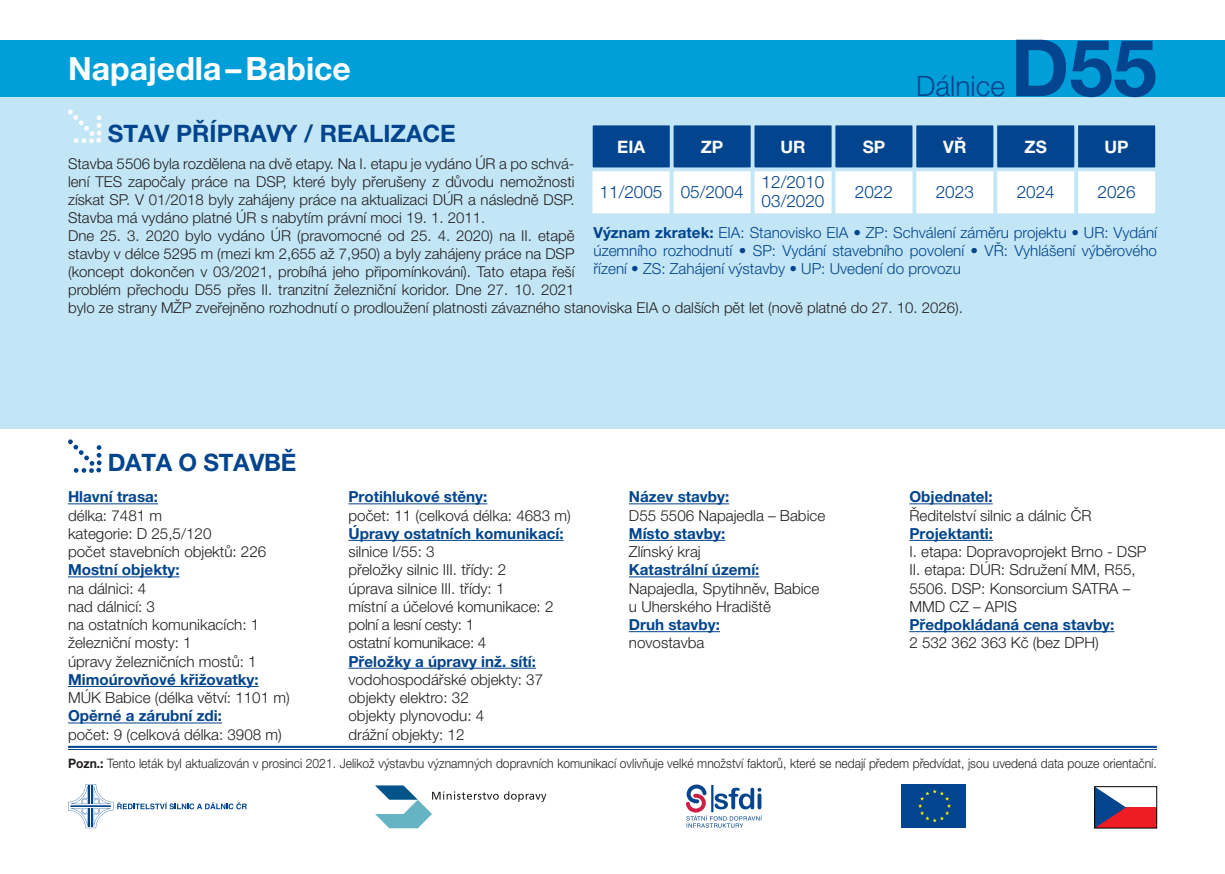
<style>
.page{position:relative;width:1225px;height:874px;background:#fff}
.page>*{position:absolute;margin:0;border:0;box-sizing:border-box;transform-origin:0 0}
.t1{font:700 78.8px "Helvetica Neue LT Pro";color:#02448d}
.t2{font:700 32px "Helvetica Neue LT Pro";color:#fff}
.t3{font:300 28.2px "Helvetica Neue LT Pro";color:#02448d}
.t4{font:700 24px "Helvetica Neue LT Pro";color:#02448d}
.t5{font:300 17.2px "Helvetica Neue LT Pro";color:#02448d}
.t6{font:700 17.2px "Helvetica Neue LT Pro";color:#fff}
.t7{font:300 15.2px/18.2px "Helvetica Neue LT Pro";color:#231f20}
.t8{font:700 15.2px "Helvetica Neue LT Pro";color:#02448d}
.t9{font:300 15.2px/18.2px "Helvetica Neue LT Pro";color:#02448d;text-align:justify}
.t10{font:300 15.2px "Helvetica Neue LT Pro";letter-spacing:-.02em;color:#231f20}
.t11{font:300 15px/18px "Helvetica Neue LT Pro";color:#231f20;text-align:justify}
.t12{font:300 13px "Helvetica Neue LT Pro";color:#231f20;scale:.93 1}
.s1{font-weight:700}
</style>
<div class="page">
<div style="left:0;top:92px;width:1225px;height:336px;background:#c3e6f6"></div>
<svg style="left:68px;top:110px;width:34px;height:33px"></svg>
<div style="left:1077px;top:124px;width:79px;height:44px;background:#02448d"></div>
<div style="left:1076px;top:123px;width:81px;height:46px;border:2px solid #c3e6f6"></div>
<div style="left:915px;top:124px;width:79px;height:44px;background:#02448d"></div>
<div style="left:914px;top:123px;width:81px;height:46px;border:2px solid #c3e6f6"></div>
<div style="left:753px;top:124px;width:79px;height:44px;background:#02448d"></div>
<div style="left:752px;top:123px;width:81px;height:46px;border:2px solid #c3e6f6"></div>
<div style="left:996px;top:124px;width:79px;height:44px;background:#02448d"></div>
<div style="left:995px;top:123px;width:81px;height:46px;border:2px solid #c3e6f6"></div>
<div style="left:834px;top:124px;width:79px;height:44px;background:#02448d"></div>
<div style="left:833px;top:123px;width:81px;height:46px;border:2px solid #c3e6f6"></div>
<div style="left:672px;top:124px;width:79px;height:44px;background:#02448d"></div>
<div style="left:671px;top:123px;width:81px;height:46px;border:2px solid #c3e6f6"></div>
<div style="left:592px;top:124px;width:79px;height:44px;background:#02448d"></div>
<div style="left:591px;top:123px;width:80px;height:46px;border:2px solid #c3e6f6"></div>
<div style="left:1077px;top:170px;width:79px;height:44px;background:#fff"></div>
<div style="left:1076px;top:169px;width:81px;height:46px;border:2px solid #c3e6f6"></div>
<div style="left:915px;top:170px;width:79px;height:44px;background:#fff"></div>
<div style="left:914px;top:169px;width:81px;height:46px;border:2px solid #c3e6f6"></div>
<div style="left:753px;top:170px;width:79px;height:44px;background:#fff"></div>
<div style="left:752px;top:169px;width:81px;height:46px;border:2px solid #c3e6f6"></div>
<div style="left:996px;top:170px;width:79px;height:44px;background:#fff"></div>
<div style="left:995px;top:169px;width:81px;height:46px;border:2px solid #c3e6f6"></div>
<div style="left:834px;top:170px;width:79px;height:44px;background:#fff"></div>
<div style="left:833px;top:169px;width:81px;height:46px;border:2px solid #c3e6f6"></div>
<div style="left:672px;top:170px;width:79px;height:44px;background:#fff"></div>
<div style="left:671px;top:169px;width:81px;height:46px;border:2px solid #c3e6f6"></div>
<div style="left:591px;top:170px;width:79px;height:44px;background:#fff"></div>
<div style="left:590px;top:169px;width:81px;height:46px;border:2px solid #c3e6f6"></div>
<hr style="left:68px;top:503px;width:90px;height:1px;background:#02448d">
<hr style="left:68px;top:576px;width:111px;height:1px;background:#02448d">
<hr style="left:68px;top:685px;width:191px;height:1px;background:#02448d">
<hr style="left:68px;top:722px;width:154px;height:1px;background:#02448d">
<hr style="left:348px;top:503px;width:139px;height:1px;background:#02448d">
<hr style="left:348px;top:539px;width:215px;height:1px;background:#02448d">
<hr style="left:348px;top:667px;width:188px;height:1px;background:#02448d">
<hr style="left:629px;top:503px;width:100px;height:1px;background:#02448d">
<hr style="left:629px;top:539px;width:96px;height:1px;background:#02448d">
<hr style="left:629px;top:576px;width:130px;height:1px;background:#02448d">
<hr style="left:629px;top:631px;width:91px;height:1px;background:#02448d">
<hr style="left:909px;top:503px;width:83px;height:1px;background:#02448d">
<hr style="left:909px;top:539px;width:84px;height:1px;background:#02448d">
<hr style="left:909px;top:631px;width:205px;height:1px;background:#02448d">
<div style="left:0;top:40px;width:1225px;height:56px;background:#009fda"></div>
<svg style="left:68px;top:439px;width:34px;height:33px"></svg>
<hr style="left:68px;top:745px;width:1089px;height:2px;background:#02448d">
<hr style="left:68px;top:748px;width:1089px;height:1px;background:#02448d">
<div style="left:901px;top:784px;width:65px;height:43px;background:#02448d"></div>
<svg style="left:918px;top:789px;width:33px;height:32px"></svg>
<div style="left:1094px;top:807px;width:62px;height:20px;background:#ee1d23"></div>
<svg style="left:1096px;top:788px;width:30px;height:37px"></svg>
<div style="left:1094px;top:786px;width:63px;height:41px;border:1px solid #000"></div>
<svg style="left:68px;top:784px;width:179px;height:43px"></svg>
<svg style="left:686px;top:784px;width:76px;height:43px"></svg>
<svg style="left:375px;top:785px;width:171px;height:42px"></svg>
<p class="t2" style="left:68px;top:48px;width:284px">Napajedla–Babice</p>
<p class="t3" style="left:916px;top:69px;width:90px">Dálnice</p>
<p class="t1" style="left:1010px;top:19px;width:148px">D55</p>
<p class="t4" style="left:108px;top:119px;width:350px">STAV PŘÍPRAVY / REALIZACE</p>
<p class="t6" style="left:617px;top:136px;width:29px">EIA</p>
<p class="t6" style="left:701px;top:136px;width:24px">ZP</p>
<p class="t6" style="left:780px;top:136px;width:27px">UR</p>
<p class="t6" style="left:862px;top:136px;width:24px">SP</p>
<p class="t6" style="left:943px;top:136px;width:25px">VŘ</p>
<p class="t6" style="left:1024px;top:136px;width:24px">ZS</p>
<p class="t6" style="left:1104px;top:136px;width:26px">UP</p>
<p class="t5" style="left:935px;top:182px;width:40px">2023</p>
<p class="t5" style="left:1097px;top:182px;width:40px">2026</p>
<p class="t11" style="left:68px;top:154px;width:508px">Stavba 5506 byla rozdělena na dvě etapy. Na I. etapu je vydáno ÚR a po schvá&shy;lení TES započaly práce na DSP, které byly přerušeny z důvodu nemožnosti získat SP. V 01/2018 byly zahájeny práce na aktualizaci DÚR a následně DSP.<br>Stavba má vydáno platné ÚR s nabytím právní moci 19. 1. 2011.</p>
<p class="t11" style="left:68px;top:226px;width:896px;text-align:left">Dne 25. 3. 2020 bylo vydáno ÚR (pravomocné od 25. 4. 2020) na II. etapě<br>stavby v délce 5295 m (mezi km 2,655 až 7,950) a byly zahájeny práce na DSP<br>(koncept dokončen v 03/2021, probíhá jeho připomínkování). Tato etapa řeší<br>problém přechodu D55 přes II. tranzitní železniční koridor. Dne 27. 10. 2021<br>bylo ze strany MŽP zveřejněno rozhodnutí o prodloužení platnosti závazného stanoviska EIA o dalších pět let (nově platné do 27. 10. 2026).</p>
<p class="t5" style="left:761px;top:171px;width:64px">12/2010</p>
<p class="t5" style="left:761px;top:190px;width:64px">03/2020</p>
<p class="t5" style="left:599px;top:182px;width:64px">11/2005</p>
<p class="t5" style="left:680px;top:182px;width:64px">05/2004</p>
<p class="t5" style="left:855px;top:182px;width:40px">2022</p>
<p class="t5" style="left:1016px;top:182px;width:40px">2024</p>
<p class="t9" style="left:593px;top:223px;width:565px"><span class="s1">Význam zkratek:</span> EIA: Stanovisko EIA • ZP: Schválení záměru projektu • UR: Vydání územního rozhodnutí • SP: Vydání stavebního povolení • VŘ: Vyhlášení výběrového řízení • ZS: Zahájení výstavby • UP: Uvedení do provozu</p>
<p class="t4" style="left:108px;top:448px;width:190px">DATA O STAVBĚ</p>
<p class="t8" style="left:68px;top:487px;width:92px">Hlavní trasa:</p>
<p class="t7" style="left:68px;top:505px;width:96px">délka: 7481 m</p>
<p class="t7" style="left:68px;top:523px;width:145px">kategorie: D 25,5/120</p>
<p class="t7" style="left:68px;top:542px;width:200px">počet stavebních objektů: 226</p>
<p class="t8" style="left:68px;top:560px;width:113px">Mostní objekty:</p>
<p class="t7" style="left:68px;top:578px;width:80px">na dálnici: 4</p>
<p class="t7" style="left:68px;top:596px;width:89px">nad dálnicí: 3</p>
<p class="t7" style="left:68px;top:615px;width:193px">na ostatních komunikacích: 1</p>
<p class="t7" style="left:68px;top:633px;width:125px">železniční mosty: 1</p>
<p class="t7" style="left:68px;top:651px;width:190px">úpravy železničních mostů: 1</p>
<p class="t8" style="left:68px;top:669px;width:192px">Mimoúrovňové křižovatky:</p>
<p class="t7" style="left:68px;top:688px;width:223px">MÚK Babice (délka větví: 1101 m)</p>
<p class="t8" style="left:68px;top:706px;width:155px">Opěrné a zárubní zdi:</p>
<p class="t7" style="left:68px;top:724px;width:215px">počet: 9 (celková délka: 3908 m)</p>
<p class="t8" style="left:348px;top:487px;width:140px">Protihlukové stěny:</p>
<p class="t7" style="left:348px;top:505px;width:224px">počet: 11 (celková délka: 4683 m)</p>
<p class="t8" style="left:348px;top:523px;width:217px">Úpravy ostatních komunikací:</p>
<p class="t7" style="left:348px;top:542px;width:88px">silnice I/55: 3</p>
<p class="t7" style="left:348px;top:560px;width:159px">přeložky silnic III. třídy: 2</p>
<p class="t7" style="left:348px;top:578px;width:157px">úprava silnice III. třídy: 1</p>
<p class="t7" style="left:348px;top:596px;width:206px">místní a účelové komunikace: 2</p>
<p class="t10" style="left:348px;top:615px;width:127px">polní a lesní cesty: 1</p>
<p class="t10" style="left:348px;top:633px;width:139px">ostatní komunikace: 4</p>
<p class="t8" style="left:348px;top:651px;width:189px">Přeložky a úpravy inž. sítí:</p>
<p class="t7" style="left:348px;top:669px;width:196px">vodohospodářské objekty: 37</p>
<p class="t7" style="left:348px;top:688px;width:122px">objekty elektro: 32</p>
<p class="t7" style="left:348px;top:706px;width:137px">objekty plynovodu: 4</p>
<p class="t7" style="left:348px;top:724px;width:118px">drážní objekty: 12</p>
<p class="t8" style="left:629px;top:487px;width:102px">Název stavby:</p>
<p class="t7" style="left:629px;top:505px;width:198px">D55 5506 Napajedla – Babice</p>
<p class="t8" style="left:629px;top:523px;width:98px">Místo stavby:</p>
<p class="t7" style="left:629px;top:542px;width:73px">Zlínský kraj</p>
<p class="t8" style="left:629px;top:560px;width:132px">Katastrální území:</p>
<p class="t7" style="left:629px;top:578px;width:192px">Napajedla, Spytihněv, Babice</p>
<p class="t7" style="left:629px;top:596px;width:143px">u Uherského Hradiště</p>
<p class="t8" style="left:629px;top:615px;width:92px">Druh stavby:</p>
<p class="t7" style="left:629px;top:633px;width:77px">novostavba</p>
<p class="t8" style="left:909px;top:487px;width:85px">Objednatel:</p>
<p class="t7" style="left:909px;top:505px;width:184px">Ředitelství silnic a dálnic ČR</p>
<p class="t8" style="left:909px;top:523px;width:85px">Projektanti:</p>
<p class="t7" style="left:909px;top:542px;width:239px">I. etapa: Dopravoprojekt Brno - DSP</p>
<p class="t7" style="left:909px;top:560px;width:228px">II. etapa: DÚR: Sdružení MM, R55,<br>5506. DSP: Konsorcium SATRA –<br>MMD CZ – APIS</p>
<p class="t8" style="left:909px;top:615px;width:206px">Předpokládaná cena stavby:</p>
<p class="t7" style="left:909px;top:633px;width:191px">2 532 362 363 Kč (bez DPH)</p>
<p class="t12" style="left:68px;top:755px;width:1172px"><span class="s1">Pozn.:</span> Tento leták byl aktualizován v prosinci 2021. Jelikož výstavbu významných dopravních komunikací ovlivňuje velké množství faktorů, které se nedají předem předvídat, jsou uvedená data pouze orientační.</p>
</div>
